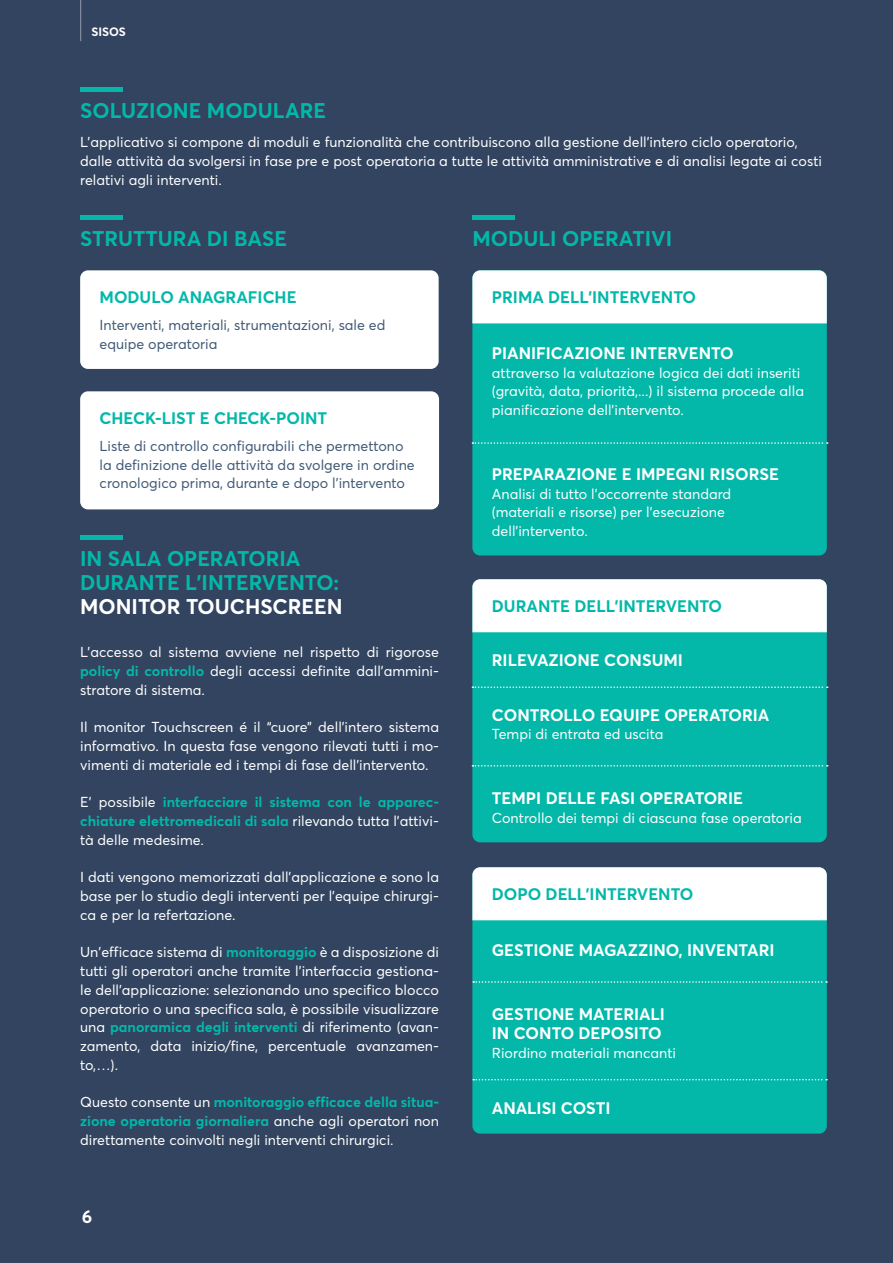
<style>
.page{position:relative;width:893px;height:1263px;background:#32445f}
.page>*{position:absolute;margin:0;border:0;box-sizing:border-box;transform-origin:0 0}
.t1{font:700 21px/24px "Averta";color:#03b8a9}
.t2{font:700 21px "Averta";color:#fff}
.t3{font:700 18px "Averta";color:#fff}
.t4{font:700 16.5px/18.8px "Averta";color:#fff}
.t5{font:700 16.5px "Averta";color:#03b8a9}
.t6{font:14.25px/18.8px "Averta";color:#fff;text-align:justify}
.t7{font:14.25px/18.8px "Averta";color:#415a77}
.t8{font:700 14.25px/18.8px "Averta";color:#03b8a9;text-align:justify}
.t9{font:700 12px "Averta";color:#fff}
.s1{font-weight:700;color:#03b8a9}
.s2{font-weight:400;color:#fff}
</style>
<div class="page">
<hr style="left:81px;top:0;width:1px;height:41px;background:#415a77">
<div style="left:80px;top:270px;width:359px;height:99px;background:#fff;border-radius:8px"></div>
<div style="left:80px;top:391px;width:359px;height:118px;background:#fff;border-radius:8px"></div>
<hr style="left:80px;top:88px;width:43px;height:4px;background:#03b8a9">
<hr style="left:80px;top:536px;width:43px;height:4px;background:#03b8a9">
<hr style="left:472px;top:216px;width:43px;height:4px;background:#03b8a9">
<hr style="left:80px;top:216px;width:43px;height:4px;background:#03b8a9">
<div style="left:472px;top:270px;width:355px;height:285px;background:#03b8a9;border-radius:8px"></div>
<div style="left:472px;top:579px;width:355px;height:263px;background:#03b8a9;border-radius:8px"></div>
<svg style="left:472px;top:686px;width:356px;height:2px"></svg>
<div style="left:472px;top:867px;width:355px;height:266px;background:#03b8a9;border-radius:8px"></div>
<svg style="left:472px;top:442px;width:356px;height:2px"></svg>
<div style="left:472px;top:270px;width:355px;height:53px;background:#fff"></div>
<div style="left:472px;top:579px;width:355px;height:53px;background:#fff"></div>
<svg style="left:472px;top:765px;width:356px;height:1px"></svg>
<div style="left:472px;top:867px;width:355px;height:53px;background:#fff"></div>
<svg style="left:473px;top:981px;width:354px;height:2px"></svg>
<svg style="left:473px;top:1079px;width:354px;height:1px"></svg>
<p class="t9" style="left:91px;top:24px;width:36px">SISOS</p>
<p class="t1" style="left:80px;top:98px;width:247px">SOLUZIONE MODULARE</p>
<p class="t6" style="left:80px;top:133px;width:743px;text-align:left">L'applicativo si compone di moduli e funzionalità che contribuiscono alla gestione dell’intero ciclo operatorio, dalle attività da svolgersi in fase pre e post operatoria a tutte le attività amministrative e di analisi legate ai costi relativi agli interventi.</p>
<p class="t1" style="left:80px;top:227px;width:208px">STRUTTURA DI BASE</p>
<p class="t1" style="left:472px;top:227px;width:201px">MODULI OPERATIVI</p>
<p class="t5" style="left:100px;top:286px;width:198px">MODULO ANAGRAFICHE</p>
<p class="t7" style="left:100px;top:315px;width:287px">Interventi, materiali, strumentazioni, sale ed equipe operatoria</p>
<p class="t5" style="left:100px;top:407px;width:229px">CHECK-LIST E CHECK-POINT</p>
<p class="t7" style="left:100px;top:436px;width:317px">Liste di controllo configurabili che permettono la definizione delle attività da svolgere in ordine cronologico prima, durante e dopo l'intervento</p>
<p class="t1" style="left:80px;top:546px;width:261px">IN SALA OPERATORIA<br>DURANTE L’INTERVENTO:</p>
<p class="t2" style="left:80px;top:593px;width:264px">MONITOR TOUCHSCREEN</p>
<p class="t6" style="left:80px;top:643px;width:360px">L’accesso al sistema avviene nel rispetto di rigorose <span class="s1">policy di controllo</span> degli accessi definite dall’ammini&shy;stratore di sistema.</p>
<p class="t6" style="left:80px;top:718px;width:360px">Il monitor Touchscreen é il “cuore” dell’intero sistema informativo. In questa fase vengono rilevati tutti i mo&shy;vimenti di materiale ed i tempi di fase dell’intervento.</p>
<p class="t8" style="left:80px;top:793px;width:360px"><span class="s2">E' possibile</span> interfacciare il sistema con le apparec&shy;chiature elettromedicali di sala <span class="s2">rilevando tutta l’attivi&shy;tà delle medesime.</span></p>
<p class="t6" style="left:80px;top:868px;width:360px">I dati vengono memorizzati dall’applicazione e sono la base per lo studio degli interventi per l’equipe chirurgi&shy;ca e per la refertazione.</p>
<p class="t6" style="left:80px;top:943px;width:360px">Un'efficace sistema di <span class="s1">monitoraggio</span> è a disposizione di tutti gli operatori anche tramite l'interfaccia gestiona&shy;le dell'applicazione: selezionando uno specifico blocco operatorio o una specifica sala, è possibile visualizzare una <span class="s1">panoramica degli interventi</span> di riferimento (avan&shy;zamento, data inizio/fine, percentuale avanzamen&shy;to,…).</p>
<p class="t6" style="left:80px;top:1093px;width:360px">Questo consente un <span class="s1">monitoraggio efficace della situa&shy;zione operatoria giornaliera</span> anche agli operatori non direttamente coinvolti negli interventi chirurgici.</p>
<p class="t3" style="left:82px;top:1205px;width:12px">6</p>
<p class="t5" style="left:492px;top:286px;width:206px">PRIMA DELL'INTERVENTO</p>
<p class="t4" style="left:492px;top:343px;width:243px">PIANIFICAZIONE INTERVENTO</p>
<p class="t6" style="left:492px;top:363px;width:314px;text-align:left">attraverso la valutazione logica dei dati inseriti (gravità, data, priorità,...) il sistema procede alla pianificazione dell'intervento.</p>
<p class="t4" style="left:492px;top:464px;width:289px">PREPARAZIONE E IMPEGNI RISORSE</p>
<p class="t6" style="left:492px;top:484px;width:241px">Analisi di tutto l'occorrente standard</p>
<p class="t6" style="left:492px;top:503px;width:235px">(materiali e risorse) per l'esecuzione dell'intervento.</p>
<p class="t5" style="left:492px;top:595px;width:232px">DURANTE DELL'INTERVENTO</p>
<p class="t4" style="left:492px;top:651px;width:193px">RILEVAZIONE CONSUMI</p>
<p class="t4" style="left:492px;top:705px;width:279px">CONTROLLO EQUIPE OPERATORIA</p>
<p class="t6" style="left:492px;top:725px;width:173px">Tempi di entrata ed uscita</p>
<p class="t4" style="left:492px;top:789px;width:253px">TEMPI DELLE FASI OPERATORIE</p>
<p class="t6" style="left:492px;top:808px;width:311px">Controllo dei tempi di ciascuna fase operatoria</p>
<p class="t5" style="left:492px;top:883px;width:203px">DOPO DELL'INTERVENTO</p>
<p class="t4" style="left:492px;top:940px;width:284px">GESTIONE MAGAZZINO, INVENTARI</p>
<p class="t4" style="left:492px;top:1005px;width:175px">GESTIONE MATERIALI<br>IN CONTO DEPOSITO</p>
<p class="t6" style="left:492px;top:1043px;width:186px">Riordino materiali mancanti</p>
<p class="t4" style="left:492px;top:1099px;width:120px">ANALISI COSTI</p>
</div>
